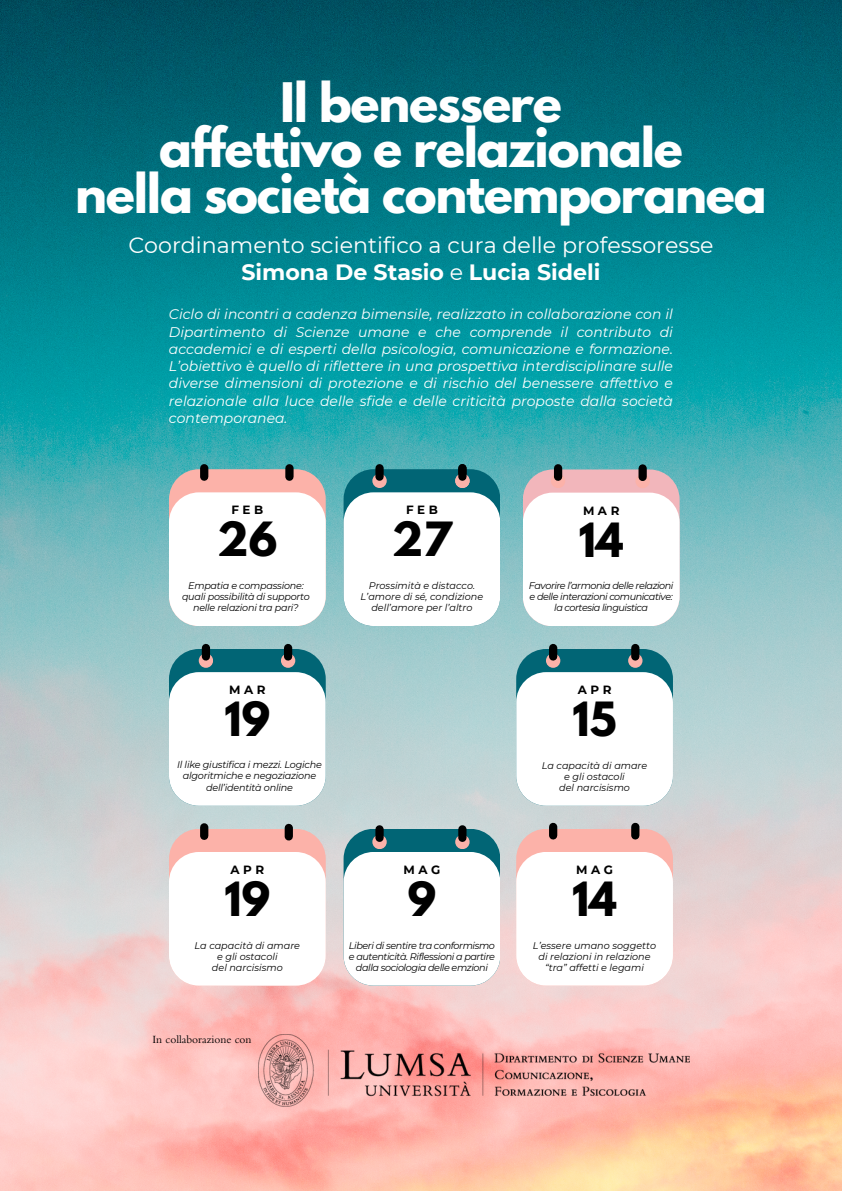
<style>
.page{position:relative;width:842px;height:1191px;background:#fff}
.page>*{position:absolute;margin:0;border:0;box-sizing:border-box;transform-origin:0 0}
.t1{font:700 48.2px/45.8px "League Spartan";letter-spacing:-.025em;color:#fff;text-align:center}
.t2{font:700 41.8px "League Spartan";color:#000}
.t3{font:22.1px/27px "Montserrat";color:#fff;text-align:center}
.t4{font:italic 14px/17.2px "Montserrat";color:#fff;text-align:justify}
.t5{font:700 11.9px "Montserrat";letter-spacing:.3em;color:#000}
.t6{font:11.5px "Bembo Std";color:#000}
.t7{font:italic 9.7px/11.1px "Montserrat";color:#000;text-align:center}
.t8{font:italic 9.7px/11.1px "Montserrat";letter-spacing:-.04em;color:#000;text-align:center}
.t9{font:italic 9.7px/11.1px "Montserrat";letter-spacing:-.045em;color:#000;text-align:center}
.t10{font:italic 9.7px/11.2px "Montserrat";letter-spacing:-.02em;color:#000;text-align:center}
.t11{font:italic 9.6px/11.1px "Montserrat";letter-spacing:-.025em;color:#000;text-align:center}
.s1{font-weight:700}
</style>
<div class="page">
<img style="left:0;top:0;width:842px;height:1190px">
<div style="left:169px;top:469px;width:157px;height:157px;background:#fcb2a9;border-radius:30px"></div>
<div style="left:169px;top:492px;width:157px;height:134px;background:#fff;border-radius:30px"></div>
<div style="left:285px;top:468px;width:9px;height:8px;background:#000"></div>
<div style="left:344px;top:469px;width:156px;height:157px;background:#016575;border-radius:30px"></div>
<div style="left:344px;top:492px;width:156px;height:134px;background:#fff;border-radius:30px"></div>
<div style="left:169px;top:828px;width:157px;height:157px;background:#fcb2a9;border-radius:30px"></div>
<div style="left:169px;top:851px;width:157px;height:134px;background:#fff;border-radius:30px"></div>
<div style="left:344px;top:828px;width:156px;height:157px;background:#016575;border-radius:30px"></div>
<div style="left:344px;top:851px;width:156px;height:134px;background:#fff;border-radius:30px"></div>
<div style="left:516px;top:828px;width:157px;height:157px;background:#fcb2a9;border-radius:30px"></div>
<div style="left:516px;top:851px;width:157px;height:134px;background:#fff;border-radius:30px"></div>
<svg style="left:372px;top:473px;width:15px;height:15px"></svg>
<div style="left:375px;top:468px;width:9px;height:8px;background:#000"></div>
<div style="left:285px;top:827px;width:8px;height:9px;background:#000"></div>
<svg style="left:372px;top:834px;width:15px;height:15px"></svg>
<svg style="left:455px;top:834px;width:15px;height:15px"></svg>
<div style="left:375px;top:829px;width:9px;height:8px;background:#000"></div>
<div style="left:458px;top:829px;width:8px;height:8px;background:#000"></div>
<div style="left:549px;top:826px;width:8px;height:9px;background:#000"></div>
<div style="left:516px;top:649px;width:157px;height:156px;background:#016575;border-radius:30px"></div>
<div style="left:516px;top:672px;width:157px;height:133px;background:#fff;border-radius:30px"></div>
<svg style="left:546px;top:653px;width:14px;height:14px"></svg>
<div style="left:549px;top:648px;width:8px;height:8px;background:#000"></div>
<svg style="left:628px;top:653px;width:14px;height:14px"></svg>
<div style="left:631px;top:648px;width:8px;height:8px;background:#000"></div>
<div style="left:631px;top:826px;width:8px;height:9px;background:#000"></div>
<svg style="left:455px;top:473px;width:15px;height:15px"></svg>
<div style="left:458px;top:468px;width:9px;height:8px;background:#000"></div>
<div style="left:200px;top:468px;width:8px;height:8px;background:#000"></div>
<div style="left:200px;top:827px;width:8px;height:8px;background:#000"></div>
<img style="left:258px;top:1034px;width:432px;height:72px">
<div style="left:523px;top:469px;width:157px;height:157px;background:#f2b6bb;border-radius:30px"></div>
<div style="left:523px;top:492px;width:156px;height:134px;background:#fff;border-radius:30px"></div>
<svg style="left:635px;top:474px;width:15px;height:14px"></svg>
<div style="left:638px;top:468px;width:9px;height:9px;background:#000"></div>
<svg style="left:551px;top:473px;width:14px;height:15px"></svg>
<div style="left:554px;top:468px;width:8px;height:8px;background:#000"></div>
<div style="left:169px;top:649px;width:157px;height:156px;background:#016575;border-radius:30px"></div>
<div style="left:169px;top:672px;width:157px;height:133px;background:#fff;border-radius:30px"></div>
<svg style="left:199px;top:653px;width:14px;height:14px"></svg>
<div style="left:202px;top:648px;width:8px;height:8px;background:#000"></div>
<svg style="left:281px;top:653px;width:14px;height:14px"></svg>
<div style="left:284px;top:648px;width:8px;height:8px;background:#000"></div>
<p class="t1" style="left:75px;top:85px;width:693px">Il benessere<br>affettivo e relazionale<br>nella società contemporanea</p>
<p class="t3" style="left:128px;top:231px;width:587px">Coordinamento scientifico a cura delle professoresse<br><span class="s1">Simona De Stasio</span> e <span class="s1">Lucia Sideli</span></p>
<h4 class="t4" style="left:169px;top:306px;width:505px">Ciclo di incontri a cadenza bimensile, realizzato in collaborazione con il Dipartimento di Scienze umane e che comprende il contributo di accademici e di esperti della psicologia, comunicazione e formazione.<br>L’obiettivo è quello di riflettere in una prospettiva interdisciplinare sulle diverse dimensioni di protezione e di rischio del benessere affettivo e relazionale alla luce delle sfide e delle criticità proposte dalla società contemporanea.</h4>
<h3 class="t5" style="left:231px;top:502px;width:33px">FEB</h3>
<p class="t5" style="left:406px;top:502px;width:33px">FEB</p>
<p class="t5" style="left:583px;top:503px;width:38px">MAR</p>
<h1 class="t2" style="left:217px;top:518px;width:62px">26</h1>
<h2 class="t11" style="left:182px;top:580px;width:129px">Empatia e compassione: quali possibilità di supporto nelle relazioni tra pari?</h2>
<h4 class="t2" style="left:392px;top:518px;width:62px">27</h4>
<p class="t7" style="left:361px;top:580px;width:124px">Prossimità e distacco.<br>L’amore di sé, condizione dell’amore per l’altro</p>
<p class="t2" style="left:579px;top:519px;width:47px">14</p>
<p class="t9" style="left:529px;top:580px;width:146px">Favorire l’armonia delle relazioni e delle interazioni comunicative: la cortesia linguistica</p>
<p class="t5" style="left:229px;top:682px;width:38px">MAR</p>
<h4 class="t5" style="left:578px;top:682px;width:35px">APR</h4>
<p class="t2" style="left:224px;top:698px;width:48px">19</p>
<h5 class="t10" style="left:177px;top:759px;width:146px">Il like giustifica i mezzi. Logiche algoritmiche e negoziazione dell’identità online</h5>
<p class="t2" style="left:573px;top:698px;width:46px">15</p>
<h4 class="t7" style="left:542px;top:759px;width:107px">La capacità di amare</h4>
<p class="t7" style="left:564px;top:770px;width:62px">e gli ostacoli</p>
<p class="t7" style="left:559px;top:781px;width:72px">del narcisismo</p>
<p class="t5" style="left:230px;top:862px;width:35px">APR</p>
<p class="t5" style="left:403px;top:862px;width:38px">MAG</p>
<p class="t5" style="left:576px;top:862px;width:38px">MAG</p>
<h4 class="t2" style="left:224px;top:878px;width:48px">19</h4>
<p class="t7" style="left:195px;top:939px;width:107px">La capacità di amare</p>
<h4 class="t7" style="left:217px;top:950px;width:62px">e gli ostacoli</h4>
<p class="t7" style="left:212px;top:961px;width:72px">del narcisismo</p>
<p class="t2" style="left:408px;top:878px;width:30px">9</p>
<h4 class="t8" style="left:349px;top:939px;width:148px">Liberi di sentire tra conformismo e autenticità. Riflessioni a partire dalla sociologia delle emzioni</h4>
<p class="t2" style="left:572px;top:878px;width:47px">14</p>
<p class="t7" style="left:533px;top:939px;width:125px">L’essere umano soggetto</p>
<p class="t7" style="left:538px;top:950px;width:114px">di relazioni in relazione</p>
<h4 class="t7" style="left:545px;top:961px;width:100px">“tra” affetti e legami</h4>
<p class="t6" style="left:152px;top:1035px;width:101px">In collaborazione con</p>
</div>
